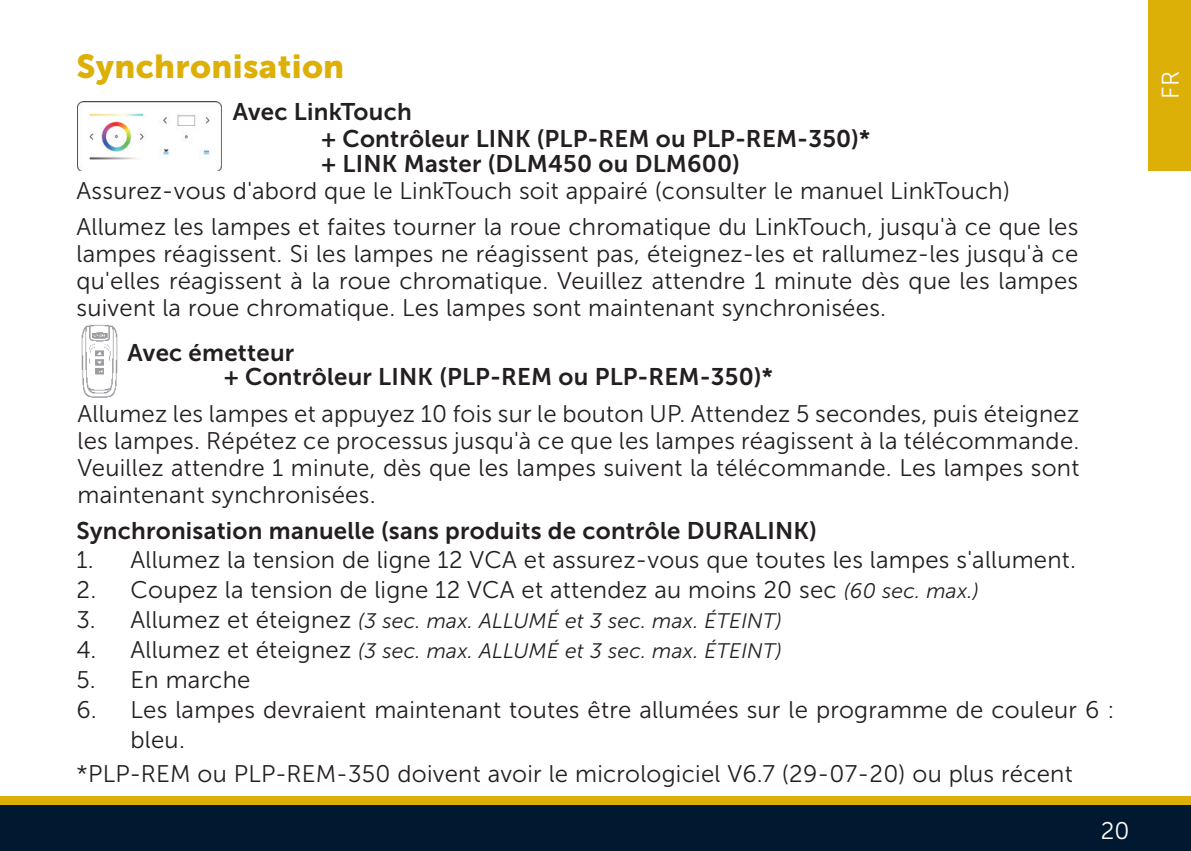
<style>
.page{position:relative;width:1191px;height:851px;background:#fff}
.page>*{position:absolute;margin:0;border:0;box-sizing:border-box;transform-origin:0 0}
.t1{font:33px "Museo Sans 900";letter-spacing:.01em;color:#ddb008}
.t2{font:24px/27px "Museo Sans 300";letter-spacing:.01em;color:#231f20}
.t3{font:24px/24px "Museo Sans 700";letter-spacing:.01em;color:#231f20}
.t4{font:24px "Museo Sans 300";color:#fff}
.t5{font:italic 21px "Museo Sans 300";letter-spacing:.01em;color:#231f20}
.s1{font-style:italic;font-size:21px}
.s2{font-style:normal;font-size:24px}
</style>
<div class="page">
<div style="left:0;top:804px;width:1191px;height:46px;background:#001930"></div>
<div style="left:0;top:795px;width:1191px;height:9px;background:#ddb008"></div>
<div style="left:1148px;top:0;width:43px;height:170px;background:#ddb008"></div>
<img style="left:78px;top:102px;width:143px;height:69px">
<img style="left:81px;top:325px;width:37px;height:73px">
<h1 class="t1" style="left:77px;top:48px;width:269px">Synchronisation</h1>
<p class="t3" style="left:233px;top:99px;width:180px">Avec LinkTouch</p>
<p class="t3" style="left:321px;top:127px;width:551px">+ Contrôleur LINK (PLP-REM ou PLP-REM-350)* + LINK Master (DLM450 ou DLM600)</p>
<p class="t2" style="left:77px;top:173px;width:1003px;line-height:36px">Assurez-vous d'abord que le LinkTouch soit appairé (consulter le manuel LinkTouch)<br>Allumez les lampes et faites tourner la roue chromatique du LinkTouch, jusqu'à ce que les</p>
<p class="t2" style="left:77px;top:240px;width:1003px;text-align:justify">lampes réagissent. Si les lampes ne réagissent pas, éteignez-les et rallumez-les jusqu'à ce qu'elles réagissent à la roue chromatique. Veuillez attendre 1 minute dès que les lampes suivent la roue chromatique. Les lampes sont maintenant synchronisées.</p>
<p class="t3" style="left:128px;top:340px;width:168px">Avec émetteur</p>
<p class="t3" style="left:224px;top:365px;width:551px">+ Contrôleur LINK (PLP-REM ou PLP-REM-350)*</p>
<p class="t2" style="left:78px;top:400px;width:1003px;text-align:justify">Allumez les lampes et appuyez 10 fois sur le bouton UP. Attendez 5 secondes, puis éteignez les lampes. Répétez ce processus jusqu'à ce que les lampes réagissent à la télécommande.<br>Veuillez attendre 1 minute, dès que les lampes suivent la télécommande. Les lampes sont maintenant synchronisées.</p>
<p class="t3" style="left:77px;top:519px;width:741px">Synchronisation manuelle (sans produits de contrôle DURALINK)</p>
<p class="t2" style="left:77px;top:546px;width:1001px">1. Allumez la tension de ligne 12 VCA et assurez-vous que toutes les lampes s'allument.</p>
<p class="t2" style="left:77px;top:576px;width:903px">2. Coupez la tension de ligne 12 VCA et attendez au moins 20 sec <span class="s1">(60 sec. max.)</span></p>
<p class="t5" style="left:77px;top:609px;width:707px"><span class="s2">3. Allumez et éteignez</span> (3 sec. max. ALLUMÉ et 3 sec. max. ÉTEINT)</p>
<p class="t5" style="left:77px;top:639px;width:707px"><span class="s2">4. Allumez et éteignez</span> (3 sec. max. ALLUMÉ et 3 sec. max. ÉTEINT)</p>
<p class="t2" style="left:77px;top:666px;width:175px">5. En marche</p>
<p class="t2" style="left:131px;top:694px;width:985px;line-height:30px;text-indent:-54px">6. Les lampes devraient maintenant toutes être allumées sur le programme de couleur 6 : bleu.</p>
<p class="t2" style="left:77px;top:760px;width:997px">*PLP-REM ou PLP-REM-350 doivent avoir le micrologiciel V6.7 (29-07-20) ou plus récent</p>
<p class="t4" style="left:1100px;top:817px;width:30px">20</p>
<p class="t4" style="left:1157px;top:99px;width:29px;rotate:-90deg">FR</p>
</div>
